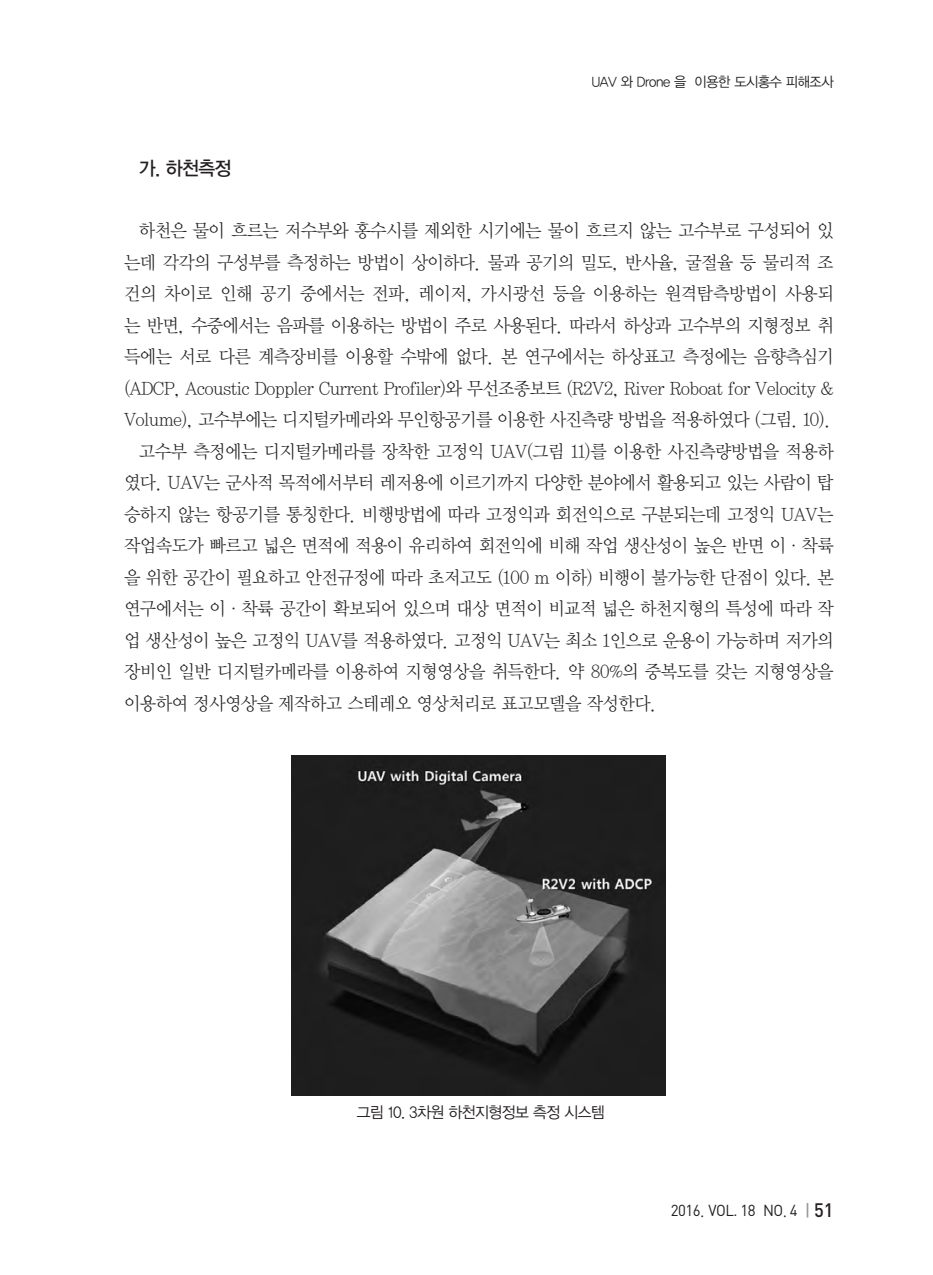
<style>
.page{position:relative;width:933px;height:1275px;background:#fff}
.page>*{position:absolute;margin:0;border:0;box-sizing:border-box;transform-origin:0 0}
.t1{font:19.25px "YDVYGO Std 13";color:#231f20;scale:.95 1}
.t2{font:18.38px "YDVY Mj O Std 12";letter-spacing:-.03em;color:#231f20;scale:.95 1}
.t3{font:15.75px "YDVYGO Std 12";letter-spacing:-.03em;color:#231f20;scale:.95 1}
.t4{font:15.75px "DIN Pro";letter-spacing:-.03em;color:#231f20;scale:.95 1}
.t5{font:14px "YDVYGO Std 32";letter-spacing:-.03em;color:#231f20;scale:.95 1}
.s1{font-family:"Adobe Myungjo Std";font-weight:500}
.s2{font-family:"YDVYGO Std 14";color:#939598}
.s3{font-weight:500;font-size:19.25px}
</style>
<div class="page">
<img style="left:292px;top:755px;width:374px;height:340px">
<p class="t1" style="left:139px;top:159px;width:99px">가. 하천측정</p>
<p class="t5" style="left:592px;top:74px;width:256px">UAV 와 Drone 을 이용한 도시홍수 피해조사</p>
<p class="t2" style="left:139px;top:222px;width:733px">하천은 물이 흐르는 저수부와 홍수시를 제외한 시기에는 물이 흐르지 않는 고수부로 구성되어 있</p>
<p class="t2" style="left:124px;top:253px;width:748px">는데 각각의 구성부를 측정하는 방법이 상이하다. 물과 공기의 밀도, 반사율, 굴절율 등 물리적 조</p>
<p class="t2" style="left:124px;top:285px;width:748px">건의 차이로 인해 공기 중에서는 전파, 레이저, 가시광선 등을 이용하는 원격탐측방법이 사용되</p>
<p class="t2" style="left:124px;top:316px;width:748px">는 반면, 수중에서는 음파를 이용하는 방법이 주로 사용된다. 따라서 하상과 고수부의 지형정보 취</p>
<p class="t2" style="left:124px;top:348px;width:748px">득에는 서로 다른 계측장비를 이용할 수밖에 없다. 본 연구에서는 하상표고 측정에는 음향측심기</p>
<p class="t2" style="left:124px;top:379px;width:748px">(ADCP, Acoustic Doppler Current Profiler)와 무선조종보트 (R2V2, River Roboat for Velocity &amp;</p>
<p class="t2" style="left:124px;top:411px;width:745px">Volume), 고수부에는 디지털카메라와 무인항공기를 이용한 사진측량 방법을 적용하였다 (그림. 10).</p>
<p class="t2" style="left:139px;top:442px;width:733px">고수부 측정에는 디지털카메라를 장착한 고정익 UAV(그림 11)를 이용한 사진측량방법을 적용하</p>
<p class="t2" style="left:124px;top:474px;width:748px">였다. UAV는 군사적 목적에서부터 레저용에 이르기까지 다양한 분야에서 활용되고 있는 사람이 탑</p>
<p class="t2" style="left:124px;top:505px;width:748px">승하지 않는 항공기를 통칭한다. 비행방법에 따라 고정익과 회전익으로 구분되는데 고정익 UAV는</p>
<p class="t2" style="left:124px;top:537px;width:748px">작업속도가 빠르고 넓은 면적에 적용이 유리하여 회전익에 비해 작업 생산성이 높은 반면 이·착륙</p>
<p class="t2" style="left:124px;top:568px;width:748px">을 위한 공간이 필요하고 안전규정에 따라 초저고도 (100 m 이하) 비행이 불가능한 단점이 있다. 본</p>
<p class="t2" style="left:124px;top:600px;width:748px">연구에서는 이·착륙 공간이 확보되어 있으며 대상 면적이 비교적 넓은 하천지형의 특성에 따라 작</p>
<p class="t2" style="left:124px;top:631px;width:748px">업 생산성이 높은 고정익 UAV를 적용하였다. 고정익 UAV는 최소 1인으로 운용이 가능하며 저가의</p>
<p class="t2" style="left:124px;top:663px;width:748px">장비인 일반 디지털카메라를 이용하여 지형영상을 취득한다. 약 80%의 중복도를 갖는 지형영상을</p>
<p class="t2" style="left:124px;top:694px;width:562px">이용하여 정사영상을 제작하고 스테레오 영상처리로 표고모델을 작성한다.</p>
<p class="t3" style="left:357px;top:1104px;width:263px">그림 10. 3차원 하천지형정보 측정 시스템</p>
<p class="t4" style="left:670px;top:1200px;width:173px">2016<span class="s1">.</span> VOL. 18 NO<span class="s1">.</span> 4 <span class="s2">|</span> <span class="s3">51</span></p>
</div>
